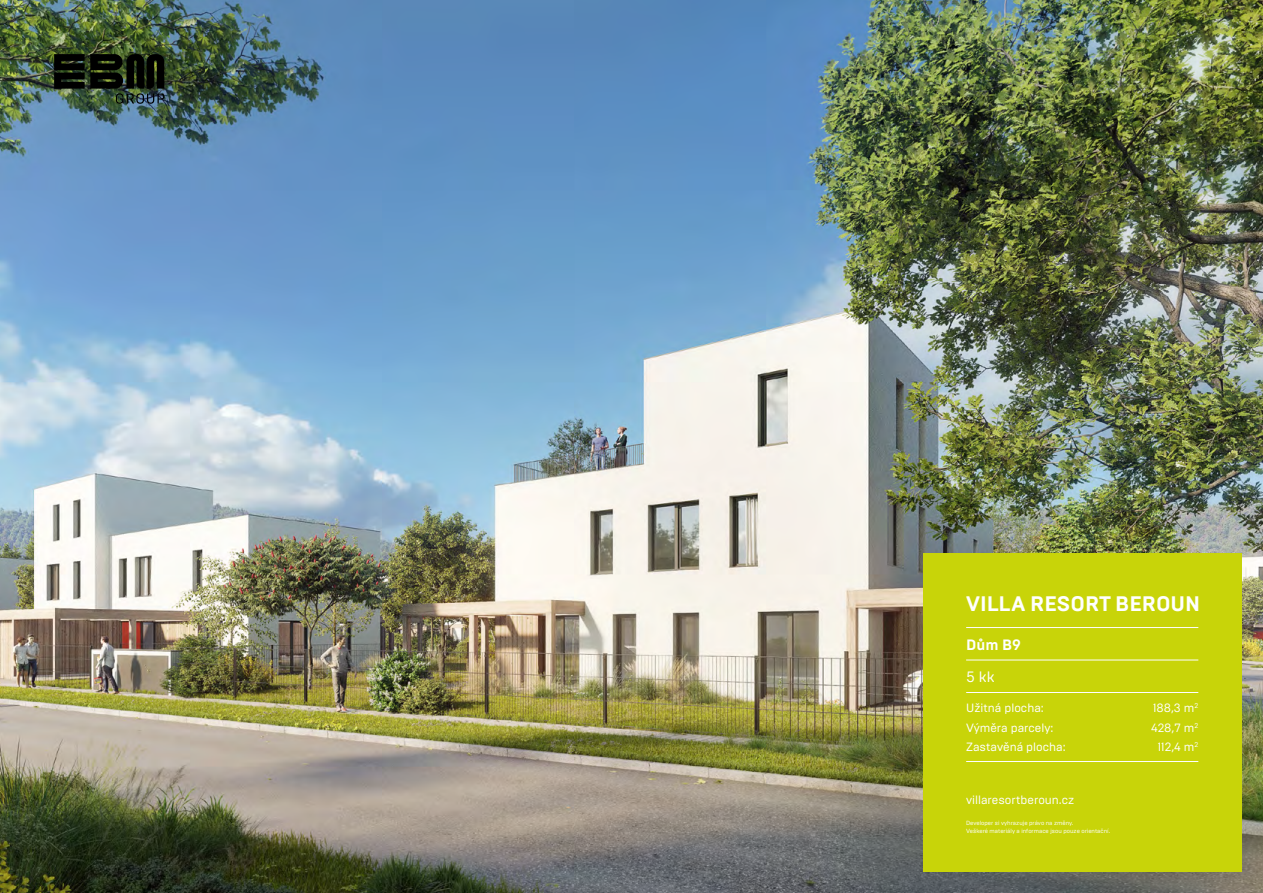
<style>
.page{position:relative;width:1263px;height:893px;background:#fff}
.page>*{position:absolute;margin:0;border:0;box-sizing:border-box;transform-origin:0 0}
.t1{font:700 21px "Brutal Type";color:#fff}
.t2{font:700 15px "Brutal Type";color:#fff}
.t3{font:15px "Brutal Type";color:#fff}
.t4{font:12px/19.4px "Brutal Type";color:#fff}
.t5{font:6px/7.2px "Brutal Type";color:#fff}
</style>
<div class="page">
<img style="left:0;top:0;width:1263px;height:893px">
<div style="left:923px;top:553px;width:319px;height:319px;background:#c8d409"></div>
<hr style="left:966px;top:627px;width:232px;height:1px;background:#fff">
<hr style="left:966px;top:660px;width:232px;height:1px;background:#fff">
<hr style="left:966px;top:692px;width:232px;height:1px;background:#fff">
<hr style="left:966px;top:761px;width:232px;height:1px;background:#fff">
<img style="left:54px;top:54px;width:110px;height:50px">
<h1 class="t1" style="left:966px;top:591px;width:236px">VILLA RESORT BEROUN</h1>
<p class="t2" style="left:966px;top:635px;width:56px">Dům B9</p>
<p class="t3" style="left:966px;top:668px;width:30px">5 kk</p>
<p class="t4" style="left:966px;top:698px;width:101px">Užitná plocha:<br>Výměra parcely:<br>Zastavěná plocha:</p>
<p class="t4" style="left:1151px;top:699px;width:49px;text-align:center">188,3 m<sup>2<br></sup>428,7 m<sup>2<br></sup>112,4 m<sup>2</sup></p>
<p class="t4" style="left:966px;top:790px;width:110px">villaresortberoun.cz</p>
<p class="t5" style="left:966px;top:820px;width:146px">Developer si vyhrazuje právo na změny.<br>Veškeré materiály a informace jsou pouze orientační.</p>
</div>
